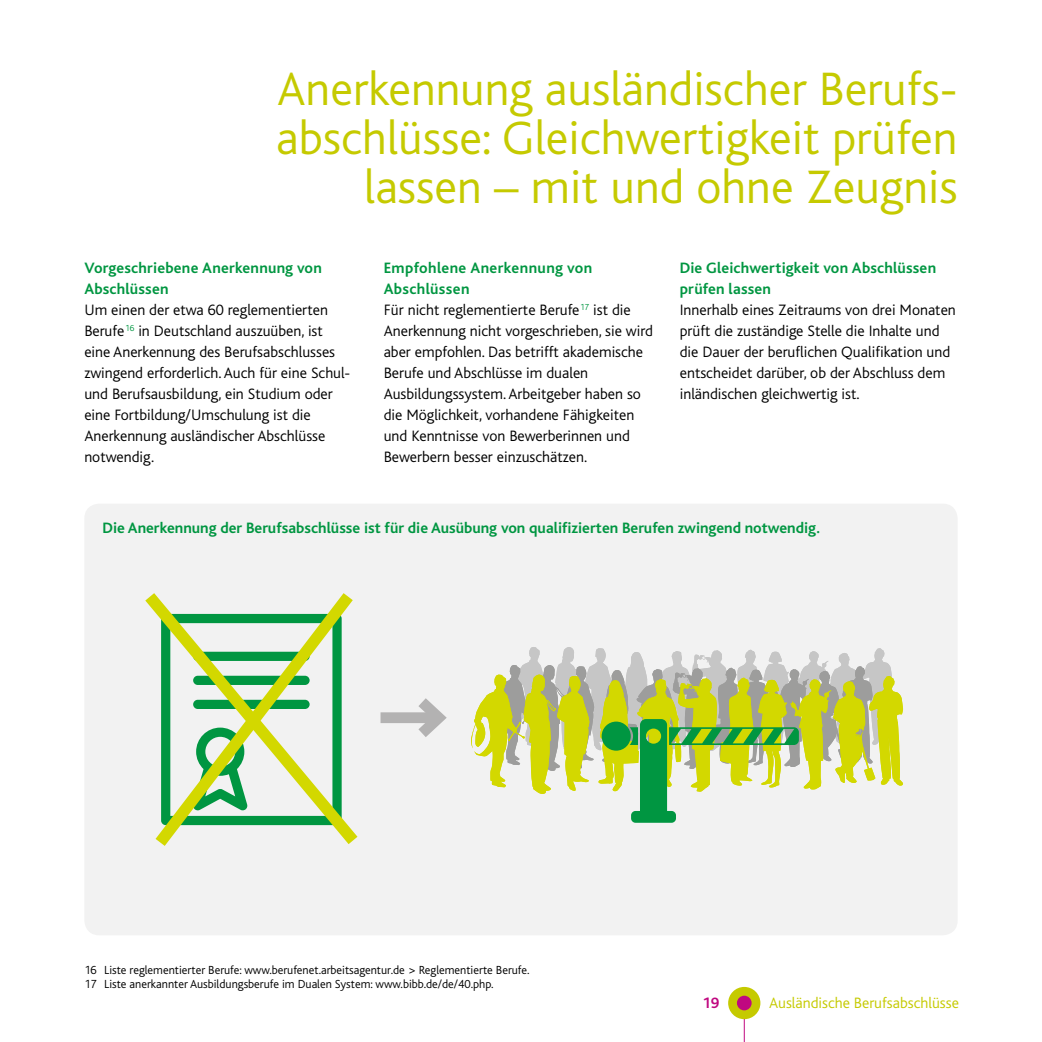
<style>
.page{position:relative;width:1042px;height:1042px;background:#fff}
.page>*{position:absolute;margin:0;border:0;box-sizing:border-box;transform-origin:0 0}
.t1{font:300 49px/49px "Bliss";color:#c5ca00;text-align:right}
.t2{font:300 15.75px/21px "Bliss";color:#000}
.t3{font:700 15.75px/21px "Bliss";letter-spacing:.005em;color:#009641}
.t4{font:700 15.75px/21px "Bliss";letter-spacing:.025em;color:#009641}
.t5{font:300 15.75px "Bliss";color:#c5ca00}
.t6{font:700 15.75px "Bliss";color:#c00880}
.t7{font:300 12.25px "Bliss";color:#000}
</style>
<div class="page">
<hr style="left:744px;top:995px;width:1px;height:47px;background:#c00880">
<div style="left:728px;top:987px;width:32px;height:32px;background:#c5ca00;border-radius:50%"></div>
<div style="left:737px;top:995px;width:14px;height:15px;background:#c00880;border-radius:50%"></div>
<div style="left:84px;top:504px;width:873px;height:431px;background:#f2f2f2;border-radius:15px"></div>
<div style="left:380px;top:712px;width:59px;height:11px;background:#b3b2b2"></div>
<svg style="left:407px;top:698px;width:40px;height:39px"></svg>
<svg style="left:145px;top:593px;width:213px;height:253px"></svg>
<svg style="left:471px;top:647px;width:432px;height:176px"></svg>
<h1 class="t1" style="left:276px;top:65px;width:683px">Anerkennung ausländischer Berufs&shy;abschlüsse: Gleichwertigkeit prüfen lassen – mit und ohne Zeugnis</h1>
<p class="t3" style="left:84px;top:258px;width:239px">Vorgeschriebene Anerkennung von<br>Abschlüssen</p>
<p class="t2" style="left:84px;top:300px;width:267px">Um einen der etwa 60 reglementierten Berufe<sup>16</sup> in Deutschland auszuüben, ist eine Anerkennung des Berufsabschlusses zwingend erforderlich. Auch für eine Schul&shy;und Berufsausbildung, ein Studium oder eine Fortbildung/Umschulung ist die Anerkennung ausländischer Abschlüsse notwendig.</p>
<p class="t4" style="left:384px;top:258px;width:210px">Empfohlene Anerkennung von<br>Abschlüssen</p>
<p class="t2" style="left:384px;top:300px;width:271px">Für nicht reglementierte Berufe<sup>17</sup> ist die Anerkennung nicht vorgeschrieben, sie wird aber empfohlen. Das betrifft akademische Berufe und Abschlüsse im dualen Ausbildungssystem. Arbeitgeber haben so die Möglichkeit, vorhandene Fähigkeiten und Kenntnisse von Bewerberinnen und Bewerbern besser einzuschätzen.</p>
<p class="t3" style="left:680px;top:258px;width:258px">Die Gleichwertigkeit von Abschlüssen prüfen lassen</p>
<p class="t2" style="left:680px;top:300px;width:278px">Innerhalb eines Zeitraums von drei Monaten prüft die zuständige Stelle die Inhalte und die Dauer der beruflichen Qualifikation und entscheidet darüber, ob der Abschluss dem inländischen gleichwertig ist.</p>
<p class="t3" style="left:103px;top:518px;width:719px">Die Anerkennung der Berufsabschlüsse ist für die Ausübung von qualifizierten Berufen zwingend notwendig.</p>
<p class="t7" style="left:84px;top:963px;width:447px">16 Liste reglementierter Berufe: www.berufenet.arbeitsagentur.de &gt; Reglementierte Berufe.</p>
<p class="t7" style="left:84px;top:978px;width:411px">17 Liste anerkannter Ausbildungsberufe im Dualen System: www.bibb.de/de/40.php.</p>
<p class="t6" style="left:702px;top:995px;width:19px">19</p>
<p class="t5" style="left:769px;top:995px;width:191px">Ausländische Berufsabschlüsse</p>
</div>
